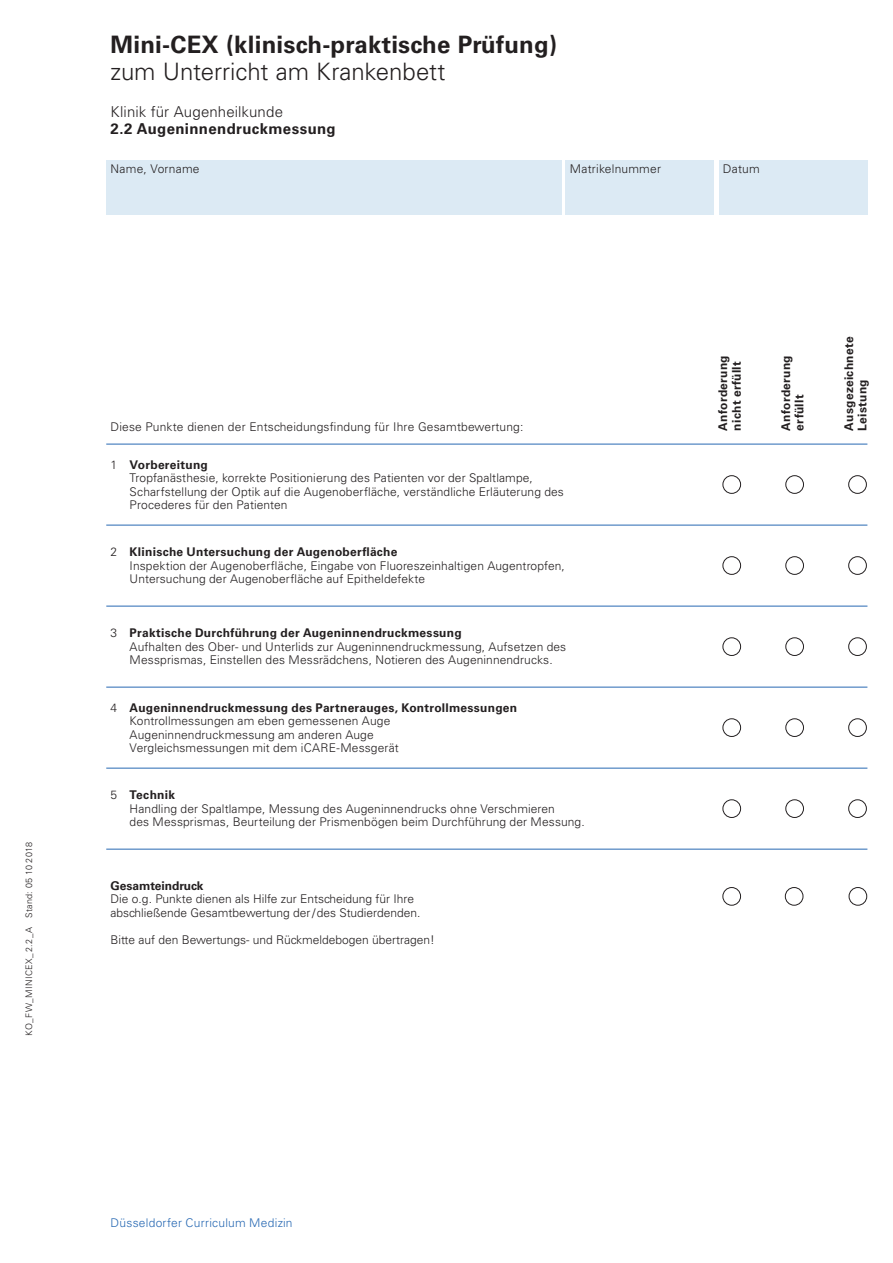
<style>
.page{position:relative;width:893px;height:1263px;background:#fff}
.page>*{position:absolute;margin:0;border:0;box-sizing:border-box;transform-origin:0 0}
.t1{font:700 24px "Univers LT Std";letter-spacing:.01em;color:#231f20}
.t2{font:300 24px "Univers LT Std";color:#231f20}
.t3{font:700 15px "Univers LT Std";letter-spacing:.02em;color:#231f20}
.t4{font:300 15px "Univers LT Std";letter-spacing:.005em;color:#231f20}
.t5{font:300 12px/13.5px "Univers LT Std";letter-spacing:.01em;color:#231f20}
.t6{font:700 12px/13.5px "Univers LT Std";letter-spacing:.02em;color:#231f20}
.t7{font:300 12px "Univers LT Std";letter-spacing:.02em;color:#2869b3}
.t8{font:700 12px "Univers LT Std";color:#231f20}
.t9{font:300 9px "Univers LT Std";letter-spacing:.04em;color:#231f20}
.s1{font-weight:700}
</style>
<div class="page">
<div style="left:723px;top:475px;width:18px;height:19px;border:1px solid #231f20;border-radius:50%"></div>
<div style="left:723px;top:556px;width:18px;height:19px;border:1px solid #231f20;border-radius:50%"></div>
<div style="left:723px;top:638px;width:18px;height:18px;border:1px solid #231f20;border-radius:50%"></div>
<div style="left:723px;top:719px;width:18px;height:18px;border:1px solid #231f20;border-radius:50%"></div>
<div style="left:723px;top:800px;width:18px;height:18px;border:1px solid #231f20;border-radius:50%"></div>
<div style="left:786px;top:475px;width:18px;height:19px;border:1px solid #231f20;border-radius:50%"></div>
<div style="left:786px;top:556px;width:18px;height:19px;border:1px solid #231f20;border-radius:50%"></div>
<div style="left:786px;top:638px;width:18px;height:18px;border:1px solid #231f20;border-radius:50%"></div>
<div style="left:786px;top:719px;width:18px;height:18px;border:1px solid #231f20;border-radius:50%"></div>
<div style="left:786px;top:800px;width:18px;height:18px;border:1px solid #231f20;border-radius:50%"></div>
<div style="left:848px;top:475px;width:19px;height:19px;border:1px solid #231f20;border-radius:50%"></div>
<div style="left:848px;top:556px;width:19px;height:19px;border:1px solid #231f20;border-radius:50%"></div>
<div style="left:848px;top:638px;width:19px;height:18px;border:1px solid #231f20;border-radius:50%"></div>
<div style="left:848px;top:719px;width:19px;height:18px;border:1px solid #231f20;border-radius:50%"></div>
<div style="left:848px;top:800px;width:19px;height:18px;border:1px solid #231f20;border-radius:50%"></div>
<hr style="left:106px;top:849px;width:761px;height:1px;background:#2869b3">
<hr style="left:106px;top:768px;width:761px;height:1px;background:#2869b3">
<hr style="left:106px;top:444px;width:761px;height:1px;background:#2869b3">
<hr style="left:106px;top:525px;width:761px;height:1px;background:#2869b3">
<hr style="left:106px;top:606px;width:761px;height:1px;background:#2869b3">
<hr style="left:106px;top:687px;width:761px;height:1px;background:#2869b3">
<div style="left:106px;top:161px;width:455px;height:54px;background:#dceaf4"></div>
<div style="left:566px;top:161px;width:148px;height:54px;background:#dceaf4"></div>
<div style="left:719px;top:161px;width:148px;height:54px;background:#dceaf4"></div>
<div style="left:849px;top:887px;width:18px;height:18px;border:1px solid #231f20;border-radius:50%"></div>
<div style="left:785px;top:887px;width:18px;height:18px;border:1px solid #231f20;border-radius:50%"></div>
<div style="left:723px;top:887px;width:18px;height:18px;border:1px solid #231f20;border-radius:50%"></div>
<p class="t9" style="left:23px;top:1036px;width:195px;rotate:-90deg">KO_FW_MINICEX_2.2_A Stand: 05 10 2018</p>
<h1 class="t1" style="left:111px;top:30px;width:448px">Mini-CEX (klinisch-praktische Prüfung)</h1>
<h1 class="t2" style="left:111px;top:57px;width:337px">zum Unterricht am Krankenbett</h1>
<p class="t4" style="left:111px;top:102px;width:174px">Klinik für Augenheilkunde</p>
<p class="t3" style="left:111px;top:119px;width:227px">2.2 Augeninnendruckmessung</p>
<p class="t5" style="left:111px;top:162px;width:91px">Name, Vorname</p>
<p class="t5" style="left:570px;top:162px;width:93px">Matrikelnummer</p>
<p class="t5" style="left:723px;top:162px;width:38px">Datum</p>
<p class="t5" style="left:111px;top:420px;width:414px">Diese Punkte dienen der Entscheidungsfindung für Ihre Gesamtbewertung:</p>
<p class="t5" style="left:130px;top:458px;width:436px;text-indent:-19px">1 <span class="s1">Vorbereitung<br></span>Tropfanästhesie, korrekte Positionierung des Patienten vor der Spaltlampe, Scharfstellung der Optik auf die Augenoberfläche, verständliche Erläuterung des Procederes für den Patienten</p>
<p class="t5" style="left:130px;top:545px;width:437px;text-indent:-19px">2 <span class="s1">Klinische Untersuchung der Augenoberfläche<br></span>Inspektion der Augenoberfläche, Eingabe von Fluoreszeinhaltigen Augentropfen,<br>Untersuchung der Augenoberfläche auf Epitheldefekte</p>
<p class="t5" style="left:130px;top:626px;width:438px;text-indent:-19px">3 <span class="s1">Praktische Durchführung der Augeninnendruckmessung<br></span>Aufhalten des Ober- und Unterlids zur Augeninnendruckmessung, Aufsetzen des<br>Messprismas, Einstellen des Messrädchens, Notieren des Augeninnendrucks.</p>
<p class="t5" style="left:130px;top:701px;width:389px;text-indent:-19px">4 <span class="s1">Augeninnendruckmessung des Partnerauges, Kontrollmessungen </span>Kontrollmessungen am eben gemessenen Auge Augeninnendruckmessung am anderen Auge<br>Vergleichsmessungen mit dem iCARE-Messgerät</p>
<p class="t5" style="left:130px;top:788px;width:457px;text-indent:-19px">5 <span class="s1">Technik<br></span>Handling der Spaltlampe, Messung des Augeninnendrucks ohne Verschmieren<br>des Messprismas, Beurteilung der Prismenbögen beim Durchführung der Messung.</p>
<p class="t8" style="left:111px;top:878px;width:95px">Gesamteindruck</p>
<p class="t5" style="left:111px;top:892px;width:312px">Die o.g. Punkte dienen als Hilfe zur Entscheidung für Ihre abschließende Gesamtbewertung der/des Studierdenden.</p>
<p class="t5" style="left:111px;top:933px;width:326px">Bitte auf den Bewertungs- und Rückmeldebogen übertragen!</p>
<p class="t6" style="left:716px;top:431px;width:77px;rotate:-90deg">Anforderung nicht erfüllt</p>
<p class="t6" style="left:779px;top:431px;width:77px;rotate:-90deg">Anforderung erfüllt</p>
<p class="t6" style="left:842px;top:431px;width:95px;rotate:-90deg">Ausgezeichnete<br>Leistung</p>
<p class="t7" style="left:111px;top:1216px;width:184px">Düsseldorfer Curriculum Medizin</p>
</div>
